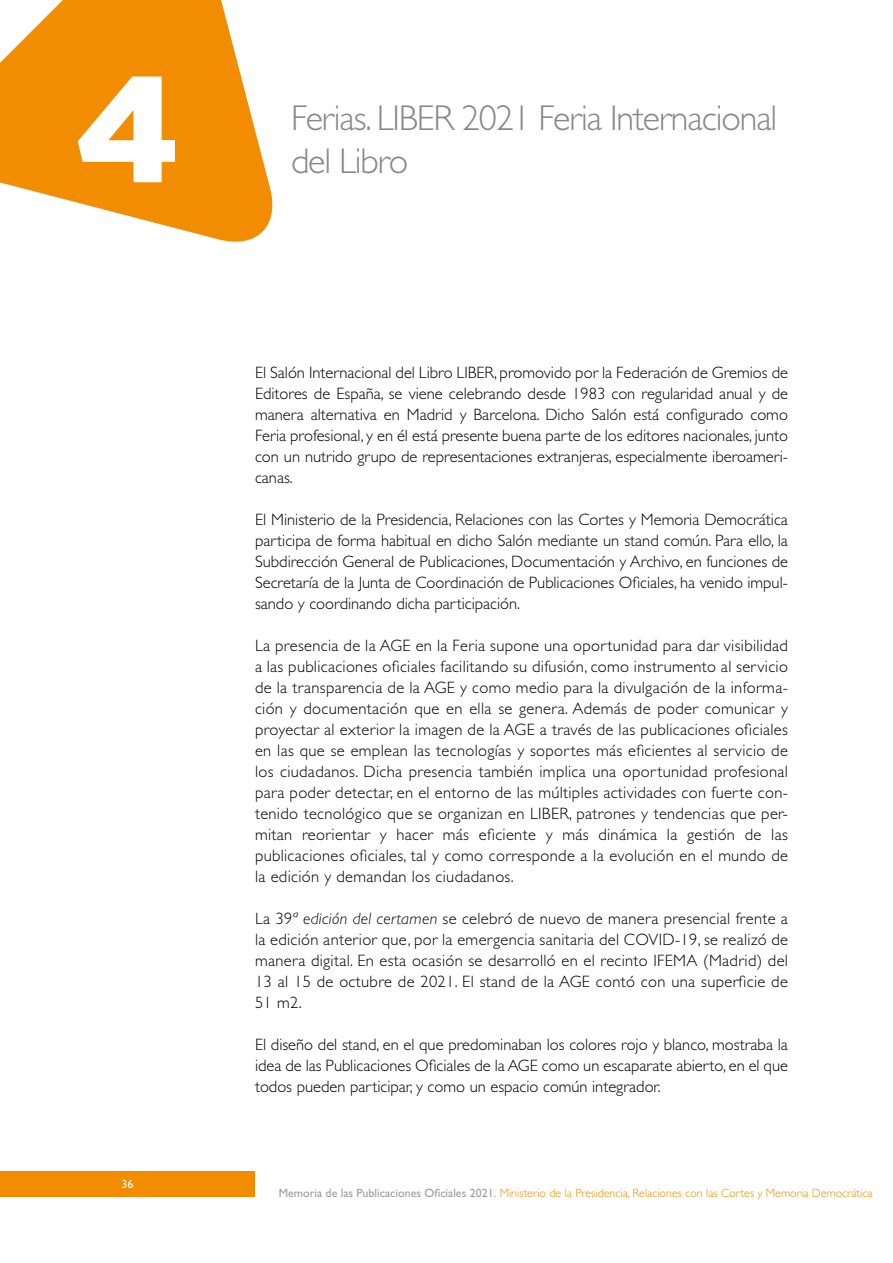
<style>
.page{position:relative;width:893px;height:1263px;background:#fff}
.page>*{position:absolute;margin:0;border:0;box-sizing:border-box;transform-origin:0 0}
.t1{font:900 150px "Gotham";color:#fff}
.t2{font:300 36px "Gill Sans Std";letter-spacing:-.03em;color:#878787}
.t3{font:300 16.5px/21px "Gill Sans Std";color:#000;text-align:justify}
.t4{font:300 12px "Gill Sans Std";color:#f28c00}
.t5{font:12px "Gill Sans Std";color:#fff}
.s1{font-style:italic}
.s2{font-weight:400;color:#9d9d9c}
</style>
<div class="page">
<div style="left:0;top:1171px;width:255px;height:26px;background:#f28c00"></div>
<svg style="left:0;top:0;width:273px;height:242px;fill:#f28c00"></svg>
<h1 class="t1" style="left:76px;top:42px;width:105px">4</h1>
<p class="t5" style="left:122px;top:1177px;width:13px">36</p>
<h2 class="t2" style="left:291px;top:97px;width:488px">Ferias. LIBER 2021 Feria Internacional</h2>
<h2 class="t2" style="left:291px;top:140px;width:119px">del Libro</h2>
<p class="t3" style="left:255px;top:362px;width:534px">El Salón Internacional del Libro LIBER, promovido por la Federación de Gremios de Editores de España, se viene celebrando desde 1983 con regularidad anual y de manera alternativa en Madrid y Barcelona. Dicho Salón está configurado como Feria profesional, y en él está presente buena parte de los editores nacionales, junto con un nutrido grupo de representaciones extranjeras, especialmente iberoameri&shy;canas.</p>
<p class="t3" style="left:255px;top:509px;width:534px">El Ministerio de la Presidencia, Relaciones con las Cortes y Memoria Democrática participa de forma habitual en dicho Salón mediante un stand común. Para ello, la Subdirección General de Publicaciones, Documentación y Archivo, en funciones de Secretaría de la Junta de Coordinación de Publicaciones Oficiales, ha venido impul&shy;sando y coordinando dicha participación.</p>
<p class="t3" style="left:255px;top:635px;width:534px">La presencia de la AGE en la Feria supone una oportunidad para dar visibilidad a las publicaciones oficiales facilitando su difusión, como instrumento al servicio de la transparencia de la AGE y como medio para la divulgación de la informa&shy;ción y documentación que en ella se genera. Además de poder comunicar y proyectar al exterior la imagen de la AGE a través de las publicaciones oficiales en las que se emplean las tecnologías y soportes más eficientes al servicio de los ciudadanos. Dicha presencia también implica una oportunidad profesional para poder detectar, en el entorno de las múltiples actividades con fuerte con&shy;tenido tecnológico que se organizan en LIBER, patrones y tendencias que per&shy;mitan reorientar y hacer más eficiente y más dinámica la gestión de las publicaciones oficiales, tal y como corresponde a la evolución en el mundo de la edición y demandan los ciudadanos.</p>
<p class="t3" style="left:255px;top:908px;width:534px">La 39<span class="s1">ª edición del certamen</span> se celebró de nuevo de manera presencial frente a la edición anterior que, por la emergencia sanitaria del COVID-19, se realizó de manera digital. En esta ocasión se desarrolló en el recinto IFEMA (Madrid) del 13 al 15 de octubre de 2021. El stand de la AGE contó con una superficie de 51 m2.</p>
<p class="t3" style="left:255px;top:1034px;width:534px">El diseño del stand, en el que predominaban los colores rojo y blanco, mostraba la idea de las Publicaciones Oficiales de la AGE como un escaparate abierto, en el que todos pueden participar, y como un espacio común integrador.</p>
<p class="t4" style="left:279px;top:1186px;width:595px"><span class="s2">Memoria de las Publicaciones Oficiales 2021.</span> Ministerio de la Presidencia, Relaciones con las Cortes y Memoria Democrática</p>
</div>
